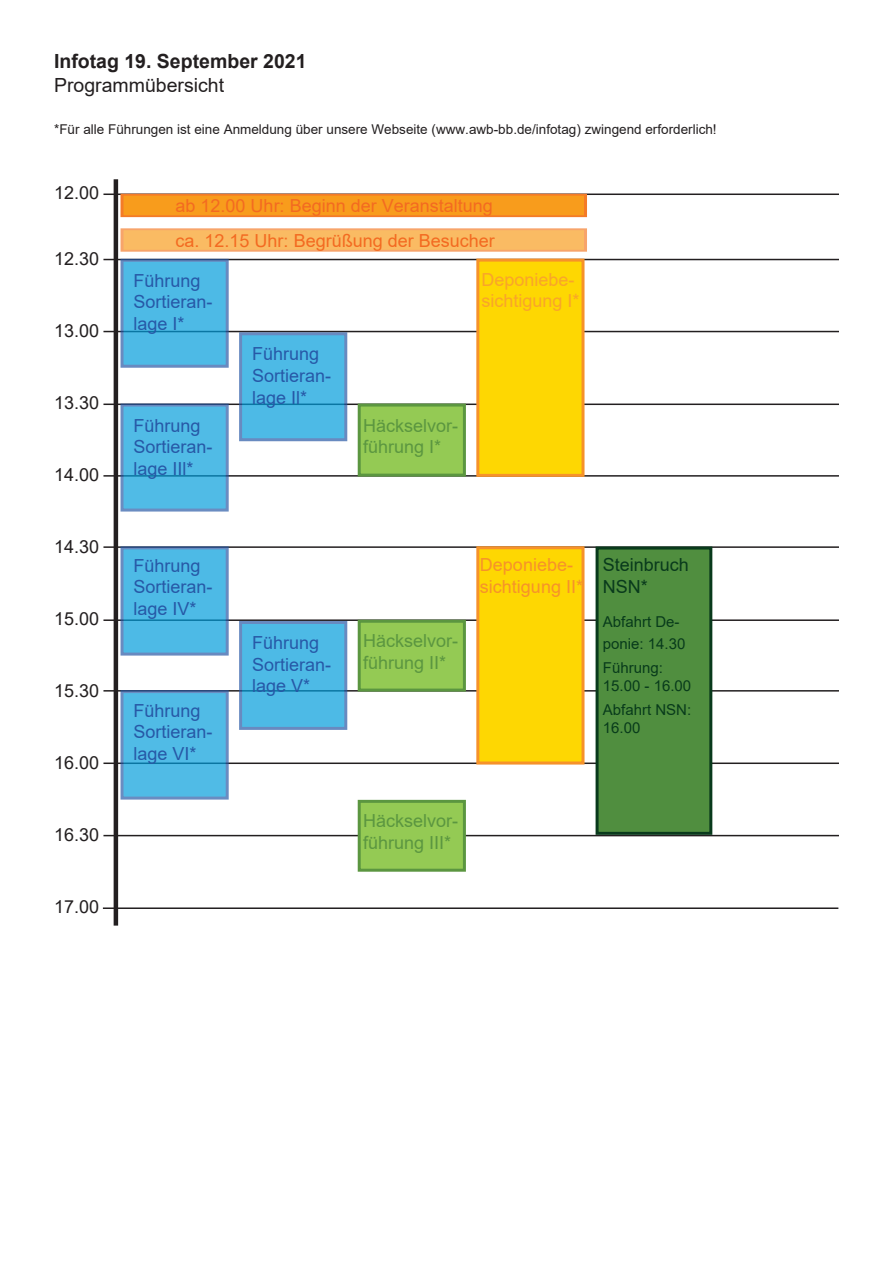
<style>
.page{position:relative;width:893px;height:1263px;background:#fff}
.page>*{position:absolute;margin:0;border:0;box-sizing:border-box;transform-origin:0 0}
.t1{font:700 19.5px/23.4px "Arial";color:#231f20}
.t2{font:18px/21.6px "Arial";color:#2758a6}
.t3{font:18px/21.6px "Arial";color:#2758a7}
.t4{font:18px "Arial";color:#f36a21}
.t5{font:18px/21.6px "Arial";color:#5b9640}
.t6{font:18px "Arial";color:#231f20}
.t7{font:18px/21.6px "Arial";color:#f6922a}
.t8{font:18px/21.6px "Arial";color:#f9a42a}
.t9{font:18px/21.6px "Arial";color:#093a1c}
.t10{font:15px/21.6px "Arial";color:#083b1b}
.t11{font:13.5px "Arial";color:#231f20}
.s1{font-weight:400}
.s2{font-style:inherit}
</style>
<div class="page">
<hr style="left:103px;top:259px;width:736px;height:1px;background:#231f20">
<hr style="left:114px;top:179px;width:4px;height:746px;background:#231f20">
<hr style="left:103px;top:331px;width:736px;height:1px;background:#231f20">
<hr style="left:103px;top:404px;width:736px;height:1px;background:#231f20">
<hr style="left:103px;top:475px;width:736px;height:2px;background:#231f20">
<hr style="left:103px;top:546px;width:736px;height:2px;background:#231f20">
<hr style="left:103px;top:619px;width:736px;height:2px;background:#231f20">
<hr style="left:103px;top:690px;width:736px;height:2px;background:#231f20">
<hr style="left:103px;top:762px;width:736px;height:2px;background:#231f20">
<hr style="left:103px;top:835px;width:736px;height:1px;background:#231f20">
<div style="left:121px;top:228px;width:466px;height:24px;background:#fabb63;border:2px solid #f47b28"></div>
<svg style="left:121px;top:259px;width:108px;height:109px;background:#4eb3e0"></svg>
<svg style="left:121px;top:404px;width:108px;height:108px;background:#51b4e0"></svg>
<svg style="left:121px;top:546px;width:108px;height:110px;background:#4eb3e0"></svg>
<svg style="left:121px;top:690px;width:108px;height:110px;background:#51b4e0"></svg>
<div style="left:358px;top:404px;width:108px;height:73px;background:#94ca54;border:3px solid #5b9640"></div>
<div style="left:358px;top:620px;width:108px;height:72px;background:#94ca54;border:3px solid #5b9640"></div>
<div style="left:476px;top:259px;width:108px;height:218px;background:#fed702;border:3px solid #f6922a"></div>
<div style="left:476px;top:546px;width:108px;height:218px;background:#fed702;border:3px solid #f6922a"></div>
<div style="left:596px;top:546px;width:116px;height:289px;background:#508e3f;border:3px solid #093a1c"></div>
<svg style="left:239px;top:332px;width:108px;height:109px;background:#4fb4e0"></svg>
<svg style="left:239px;top:621px;width:108px;height:109px;background:#4fb4e1"></svg>
<div style="left:358px;top:800px;width:108px;height:72px;background:#94ca54;border:3px solid #5b9640"></div>
<hr style="left:103px;top:907px;width:735px;height:2px;background:#231f20">
<hr style="left:103px;top:194px;width:736px;height:1px;background:#231f20">
<div style="left:121px;top:194px;width:466px;height:23px;background:#f89c1c;border:2px solid #f47b28"></div>
<p class="t1" style="left:54px;top:50px;width:254px">Infotag 19. September 2021<br><span class="s1">Programmübersicht</span></p>
<p class="t11" style="left:54px;top:120px;width:664px">*Für alle Führungen ist eine Anmeldung über unsere Webseite (www.awb-bb.de/infotag) zwingend erforderlich!</p>
<h2 class="t6" style="left:54px;top:181px;width:47px">12.00</h2>
<p class="t6" style="left:54px;top:247px;width:47px">12.30</p>
<p class="t6" style="left:54px;top:319px;width:47px">13.00</p>
<p class="t6" style="left:54px;top:391px;width:47px">13.30</p>
<p class="t6" style="left:54px;top:463px;width:47px">14.00</p>
<p class="t6" style="left:54px;top:535px;width:47px">14.30</p>
<p class="t6" style="left:54px;top:607px;width:47px">15.00</p>
<p class="t6" style="left:54px;top:679px;width:47px">15.30</p>
<p class="t6" style="left:54px;top:751px;width:47px">16.00</p>
<p class="t6" style="left:54px;top:823px;width:47px">16.30</p>
<p class="t6" style="left:54px;top:895px;width:47px">17.00</p>
<h2 class="t4" style="left:176px;top:193px;width:319px"><span class="s2">ab</span> 12.<span class="s2">0</span>0 Uhr: Beginn der Veranstaltung</h2>
<p class="t4" style="left:176px;top:228px;width:321px">ca. 12.15 Uhr: Begrüßung der Besucher</p>
<p class="t3" style="left:134px;top:270px;width:81px">Führung<br>Sortieran&shy;lage I*</p>
<p class="t8" style="left:481px;top:268px;width:100px">Deponiebe&shy;sichtigung I*</p>
<p class="t2" style="left:134px;top:414px;width:81px">Führung<br>Sortieran&shy;lage IIl*</p>
<p class="t2" style="left:134px;top:554px;width:81px">Führung<br>Sortieran&shy;lage IV*</p>
<p class="t2" style="left:134px;top:699px;width:81px">Führung<br>Sortieran&shy;lage VI*</p>
<p class="t3" style="left:252px;top:343px;width:81px">Führung<br>Sortieran&shy;lage Il*</p>
<p class="t5" style="left:363px;top:414px;width:97px">Häckselvor&shy;führung I*</p>
<p class="t3" style="left:252px;top:632px;width:81px">Führung<br>Sortieran&shy;lage V*</p>
<p class="t5" style="left:363px;top:630px;width:97px">Häckselvor&shy;führung II*</p>
<p class="t7" style="left:480px;top:554px;width:105px">Deponiebe&shy;sichtigung II*</p>
<p class="t9" style="left:603px;top:554px;width:88px">Steinbruch<br>NSN*</p>
<p class="t10" style="left:603px;top:611px;width:84px">Abfahrt De&shy;ponie: 14.30</p>
<p class="t10" style="left:603px;top:656px;width:62px">Führung:</p>
<p class="t10" style="left:603px;top:674px;width:90px">15.00 - 16.00</p>
<p class="t10" style="left:603px;top:700px;width:90px;line-height:18px">Abfahrt NSN:<br>16.00</p>
<p class="t5" style="left:363px;top:810px;width:97px">Häckselvor&shy;führung III*</p>
</div>
